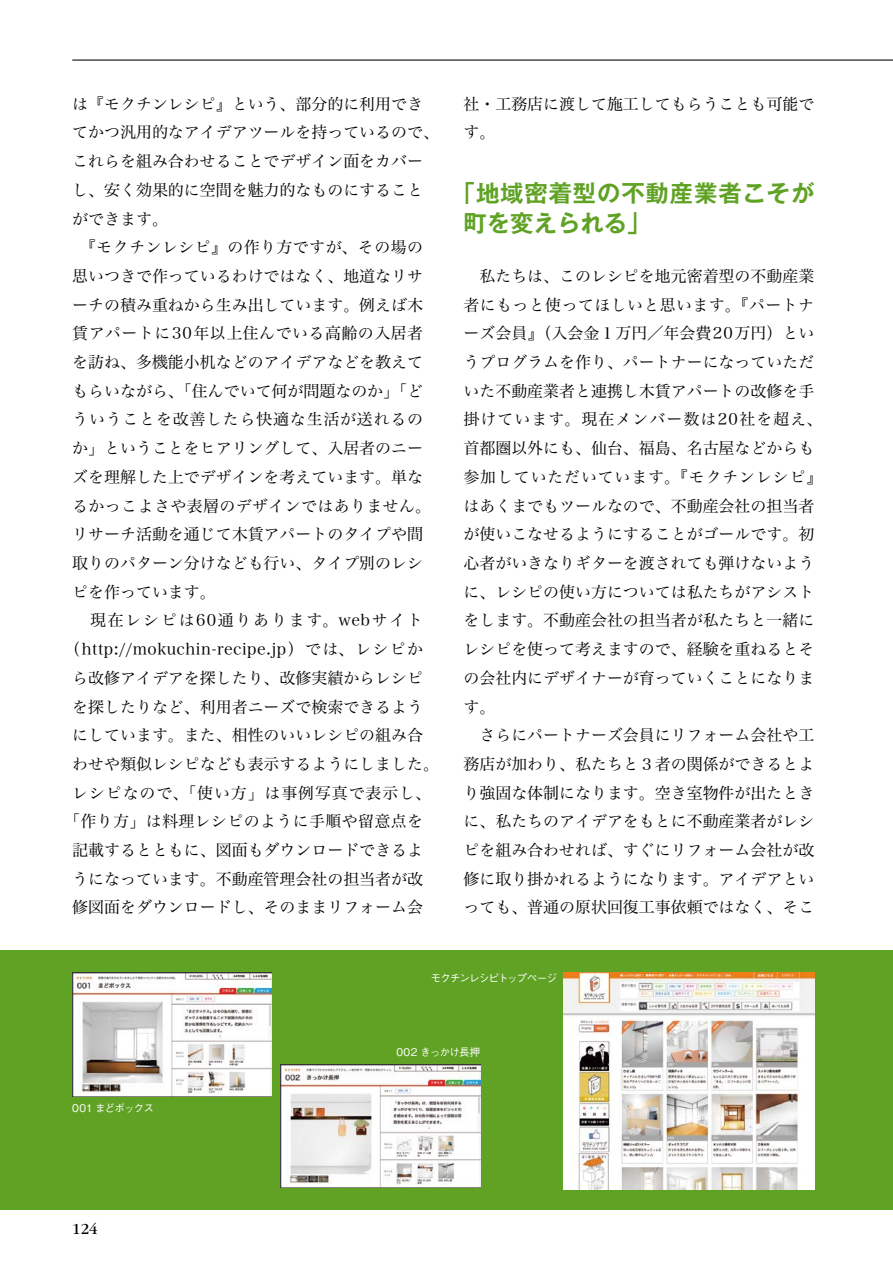
<style>
.page{position:relative;width:893px;height:1263px;background:#fff}
.page>*{position:absolute;margin:0;border:0;box-sizing:border-box;transform-origin:0 0}
.t1{font:700 23.4px/29.7px "Gothic MB101 Pro De";letter-spacing:.035em;color:#5fa224}
.t2{font:15.9px/28.7px "Hira Min Pro W3";color:#000}
.t3{font:15.9px "Hira Min Pro W3";letter-spacing:.025em;color:#000}
.t4{font:15.9px "Hira Min Pro W3";letter-spacing:.03em;color:#000}
.t5{font:15.9px "Hira Min Pro W3";letter-spacing:.115em;color:#000}
.t6{font:15.9px "Hira Min Pro W3";letter-spacing:.055em;color:#000}
.t7{font:15.9px "Hira Min Pro W3";letter-spacing:.05em;color:#000}
.t8{font:15.9px "ITC Garamond Std";color:#000}
.t9{font:500 10.65px "Gothic BBB Pro";letter-spacing:-.085em;color:#fff}
.t10{font:500 10.65px "Gothic BBB Pro";letter-spacing:-.05em;color:#fff}
</style>
<div class="page">
<div style="left:0;top:950px;width:893px;height:260px;background:#5fa224"></div>
<hr style="left:72px;top:60px;width:821px;height:1px;background:#000">
<img style="left:72px;top:973px;width:200px;height:123px">
<img style="left:281px;top:1064px;width:199px;height:123px">
<img style="left:563px;top:973px;width:251px;height:216px">
<p class="t2" style="left:72px;top:88px;width:352px">は『モクチンレシピ』という、部分的に利用でき</p>
<p class="t2" style="left:72px;top:117px;width:368px">てかつ汎用的なアイデアツールを持っているので、</p>
<p class="t2" style="left:72px;top:145px;width:352px">これらを組み合わせることでデザイン面をカバー</p>
<p class="t2" style="left:72px;top:174px;width:352px">し、安く効果的に空間を魅力的なものにすること</p>
<p class="t2" style="left:72px;top:203px;width:97px">ができます。</p>
<p class="t3" style="left:72px;top:234px;width:352px">　『モクチンレシピ』の作り方ですが、その場の</p>
<p class="t2" style="left:72px;top:260px;width:352px">思いつきで作っているわけではなく、地道なリサ</p>
<p class="t2" style="left:72px;top:289px;width:352px">ーチの積み重ねから生み出しています。例えば木</p>
<p class="t4" style="left:72px;top:320px;width:352px">賃アパートに30年以上住んでいる高齢の入居者</p>
<p class="t2" style="left:72px;top:346px;width:352px">を訪ね、多機能小机などのアイデアなどを教えて</p>
<p class="t2" style="left:72px;top:375px;width:352px">もらいながら、「住んでいて何が問題なのか」「ど</p>
<p class="t7" style="left:72px;top:406px;width:352px">ういうことを改善したら快適な生活が送れるの</p>
<p class="t2" style="left:72px;top:432px;width:352px">か」ということをヒアリングして、入居者のニー</p>
<p class="t2" style="left:72px;top:461px;width:352px">ズを理解した上でデザインを考えています。単な</p>
<p class="t3" style="left:72px;top:492px;width:360px">るかっこよさや表層のデザインではありません。</p>
<p class="t2" style="left:72px;top:518px;width:352px">リサーチ活動を通じて木賃アパートのタイプや間</p>
<p class="t2" style="left:72px;top:547px;width:352px">取りのパターン分けなども行い、タイプ別のレシ</p>
<p class="t2" style="left:72px;top:576px;width:145px">ピを作っています。</p>
<p class="t5" style="left:72px;top:607px;width:352px">　現在レシピは60通りあります。webサイト</p>
<p class="t4" style="left:64px;top:635px;width:360px">（http://mokuchin-recipe.jp）では、レシピか</p>
<p class="t2" style="left:72px;top:662px;width:352px">ら改修アイデアを探したり、改修実績からレシピ</p>
<p class="t2" style="left:72px;top:691px;width:352px">を探したりなど、利用者ニーズで検索できるよう</p>
<p class="t2" style="left:72px;top:719px;width:352px">にしています。また、相性のいいレシピの組み合</p>
<p class="t2" style="left:72px;top:748px;width:368px">わせや類似レシピなども表示するようにしました。</p>
<p class="t6" style="left:72px;top:779px;width:360px">レシピなので、「使い方」は事例写真で表示し、</p>
<p class="t3" style="left:64px;top:808px;width:360px">「作り方」は料理レシピのように手順や留意点を</p>
<p class="t2" style="left:72px;top:834px;width:352px">記載するとともに、図面もダウンロードできるよ</p>
<p class="t2" style="left:72px;top:863px;width:352px">うになっています。不動産管理会社の担当者が改</p>
<p class="t2" style="left:72px;top:892px;width:352px">修図面をダウンロードし、そのままリフォーム会</p>
<p class="t2" style="left:463px;top:88px;width:352px">社・工務店に渡して施工してもらうことも可能です。</p>
<h1 class="t1" style="left:463px;top:175px;width:352px;text-indent:-12px">「地域密着型の不動産業者こそが町を変えられる」</h1>
<p class="t2" style="left:463px;top:260px;width:360px">　私たちは、このレシピを地元密着型の不動産業者にもっと使ってほしいと思います。『パートナーズ会員』（入会金１万円／年会費20万円）というプログラムを作り、パートナーになっていただいた不動産業者と連携し木賃アパートの改修を手掛けています。現在メンバー数は20社を超え、首都圏以外にも、仙台、福島、名古屋などからも参加していただいています。『モクチンレシピ』はあくまでもツールなので、不動産会社の担当者が使いこなせるようにすることがゴールです。初心者がいきなりギターを渡されても弾けないように、レシピの使い方については私たちがアシストをします。不動産会社の担当者が私たちと一緒にレシピを使って考えますので、経験を重ねるとその会社内にデザイナーが育っていくことになります。<br>　さらにパートナーズ会員にリフォーム会社や工務店が加わり、私たちと３者の関係ができるとより強固な体制になります。空き室物件が出たときに、私たちのアイデアをもとに不動産業者がレシピを組み合わせれば、すぐにリフォーム会社が改修に取り掛かれるようになります。アイデアといっても、普通の原状回復工事依頼ではなく、そこ</p>
<p class="t9" style="left:430px;top:969px;width:128px">モクチンレシピトップページ</p>
<p class="t9" style="left:72px;top:1099px;width:83px">001 まどボックス</p>
<p class="t8" style="left:72px;top:1220px;width:27px">124</p>
<p class="t10" style="left:396px;top:1044px;width:85px">002 きっかけ長押</p>
</div>
